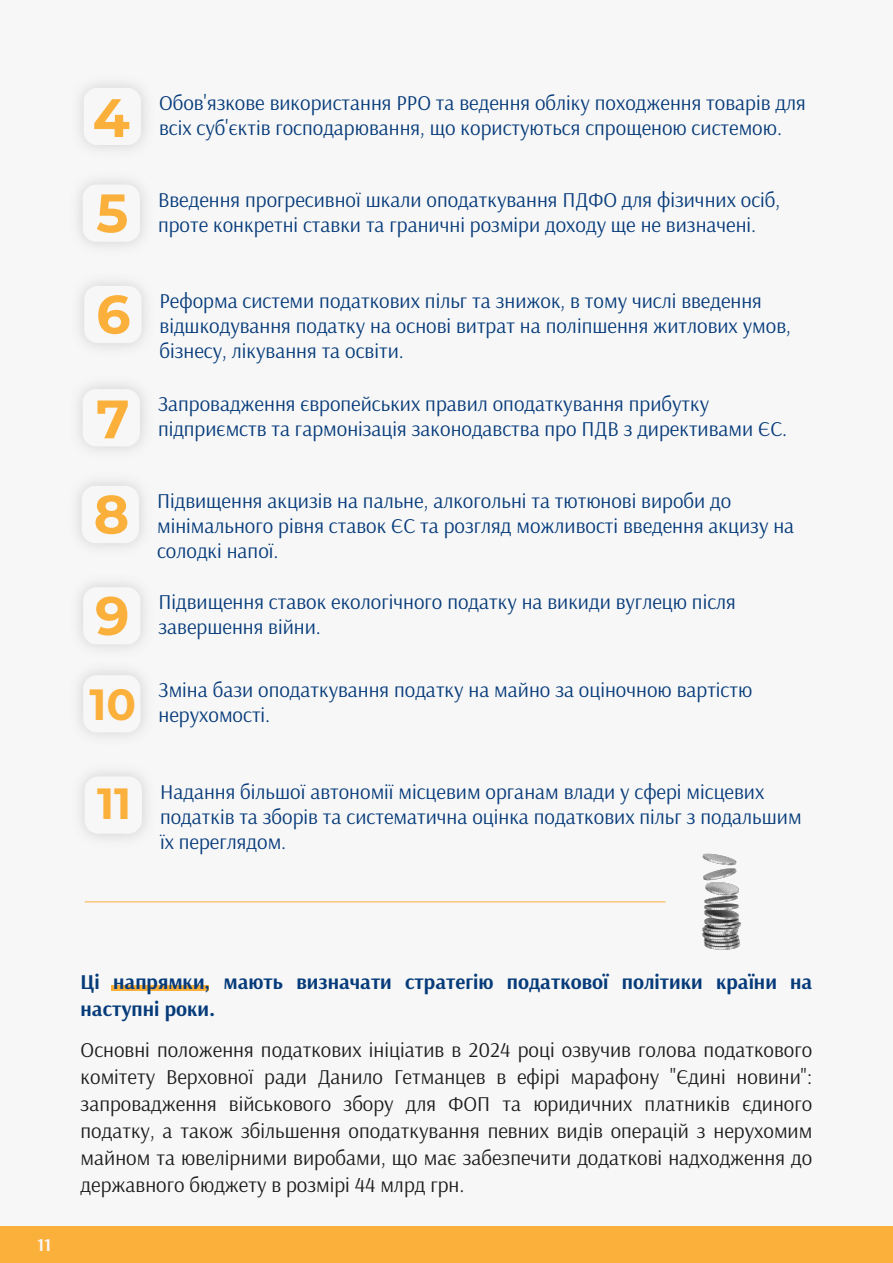
<style>
.page{position:relative;width:893px;height:1263px;background:#f7f7f7}
.page>*{position:absolute;margin:0;border:0;box-sizing:border-box;transform-origin:0 0}
.t1{font:700 54px "Montserrat";color:#fbb03b}
.t2{font:700 43.65px "Montserrat";color:#fbb03b}
.t3{font:21px/25.2px "Arsenal";color:#063b7a}
.t4{font:21px/27px "Arsenal";color:#1c1c1c;text-align:justify}
.t5{font:700 21px/27px "Arsenal";color:#063b7a}
.t6{font:700 18px "Arsenal";color:#f7f7f7}
.s1{font-family:"Montserrat";font-weight:700;font-size:43.65px;color:#fbb03b}
</style>
<div class="page">
<div style="left:0;top:1226px;width:893px;height:37px;background:#fbb03b"></div>
<img style="left:702px;top:853px;width:39px;height:97px">
<div style="left:111px;top:985px;width:98px;height:6px;background:#fbb03b"></div>
<hr style="left:85px;top:901px;width:581px;height:1px;background:#fbb03b">
<h1 class="t1" style="left:93px;top:82px;width:39px">4</h1>
<p class="t3" style="left:159px;top:90px;width:648px">Обов'язкове використання РРО та ведення обліку походження товарів для</p>
<p class="t3" style="left:159px;top:115px;width:625px">всіх суб'єктів господарювання, що користуються спрощеною системою.</p>
<h1 class="t1" style="left:96px;top:177px;width:34px">5</h1>
<p class="t3" style="left:158px;top:186px;width:624px">Введення прогресивної шкали оподаткування ПДФО для фізичних осіб,</p>
<p class="t3" style="left:158px;top:212px;width:600px">проте конкретні ставки та граничні розміри доходу ще не визначені.</p>
<h1 class="t1" style="left:96px;top:278px;width:36px">6</h1>
<p class="t3" style="left:160px;top:288px;width:633px">Реформа системи податкових пільг та знижок, в тому числі введення відшкодування податку на основі витрат на поліпшення житлових умов, бізнесу, лікування та освіти.</p>
<h1 class="t1" style="left:96px;top:383px;width:35px">7</h1>
<p class="t3" style="left:158px;top:391px;width:553px">Запровадження європейських правил оподаткування прибутку</p>
<p class="t3" style="left:158px;top:416px;width:631px">підприємств та гармонізація законодавства про ПДВ з директивами ЄС.</p>
<h1 class="t1" style="left:94px;top:478px;width:37px">8</h1>
<p class="t3" style="left:157px;top:488px;width:639px">Підвищення акцизів на пальне, алкогольні та тютюнові вироби до мінімального рівня ставок ЄС та розгляд можливості введення акцизу на солодкі напої.</p>
<h1 class="t1" style="left:95px;top:580px;width:36px">9</h1>
<p class="t3" style="left:159px;top:589px;width:579px">Підвищення ставок екологічного податку на викиди вуглецю після</p>
<p class="t3" style="left:159px;top:614px;width:164px">завершення війни.</p>
<p class="t3" style="left:90px;top:677px;width:664px;text-indent:69px">Зміна бази оподаткування податку на майно за оціночною вартістю<br><span class="s1">10</span> нерухомості.</p>
<h2 class="t2" style="left:97px;top:775px;width:36px">11</h2>
<p class="t3" style="left:160px;top:778px;width:643px">Надання більшої автономії місцевим органам влади у сфері місцевих податків та зборів та систематична оцінка податкових пільг з подальшим їх переглядом.</p>
<p class="t6" style="left:37px;top:1232px;width:16px">11</p>
<p class="t5" style="left:81px;top:968px;width:733px">Ці напрямки, мають визначати стратегію податкової політики країни на наступні роки.</p>
<p class="t4" style="left:81px;top:1035px;width:733px">Основні положення податкових ініціатив в 2024 році озвучив голова податкового комітету Верховної ради Данило Гетманцев в ефірі марафону "Єдині новини": запровадження військового збору для ФОП та юридичних платників єдиного податку, а також збільшення оподаткування певних видів операцій з нерухомим майном та ювелірними виробами, що має забезпечити додаткові надходження до державного бюджету в розмірі 44 млрд грн.</p>
</div>
